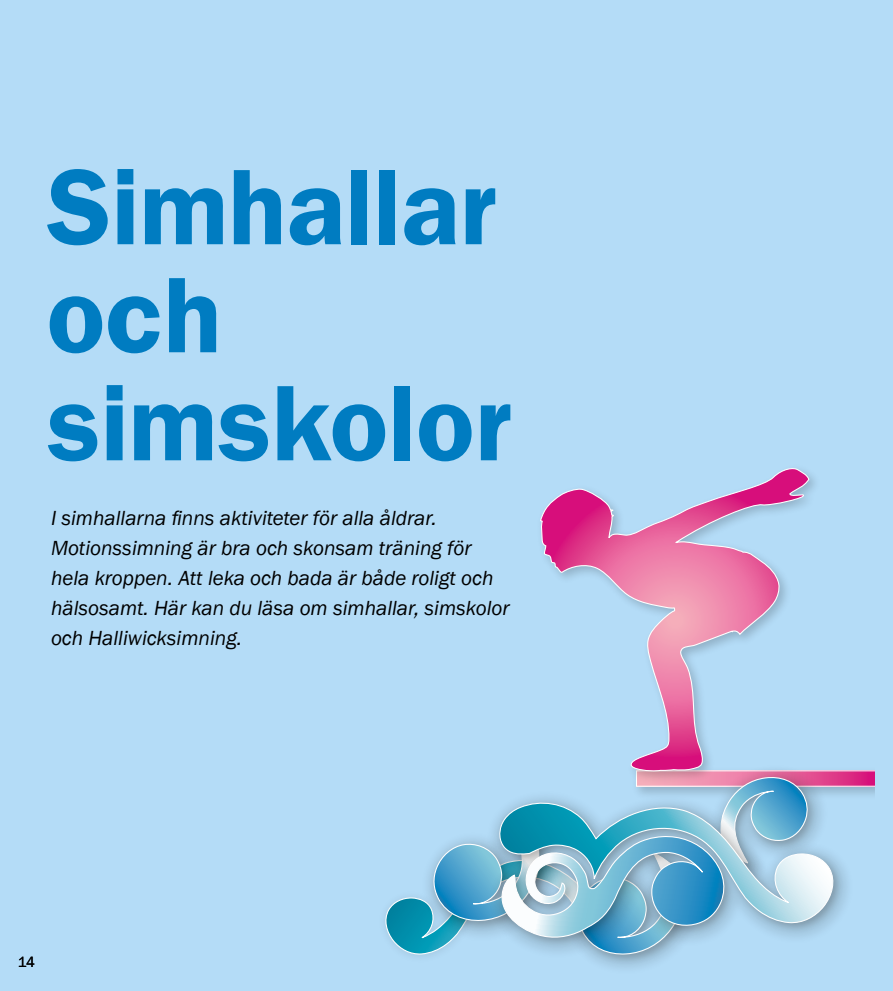
<style>
.page{position:relative;width:893px;height:991px;background:#b4dcf7}
.page>*{position:absolute;margin:0;border:0;box-sizing:border-box;transform-origin:0 0}
.Huvudrubrik{font:600 108px "ITC Franklin Gothic Std";color:#007cc1}
.Inledningstext_kapit{font:italic 21px/30px "Franklin Gothic";color:#000}
.t1{font:15px "Franklin Gothic";color:#000}
</style>
<div class="page">
<svg style="left:540px;top:468px;width:270px;height:302px"></svg>
<img style="left:703px;top:760px;width:107px;height:10px">
<svg style="left:385px;top:770px;width:490px;height:186px"></svg>
<svg style="left:497px;top:799px;width:339px;height:125px;background:#86bed5"></svg>
<h1 class="Huvudrubrik" style="left:47px;top:143px;width:451px">Simhallar</h1>
<h1 class="Huvudrubrik" style="left:47px;top:251px;width:176px">och</h1>
<h1 class="Huvudrubrik" style="left:47px;top:359px;width:466px">simskolor</h1>
<h2 class="Inledningstext_kapit" style="left:51px;top:503px;width:460px">I simhallarna finns aktiviteter för alla åldrar.<br>Motionssimning är bra och skonsam träning för hela kroppen. Att leka och bada är både roligt och hälsosamt. Här kan du läsa om simhallar, simskolor och Halliwicksimning.</h2>
<p class="t1" style="left:18px;top:952px;width:19px">14</p>
</div>
